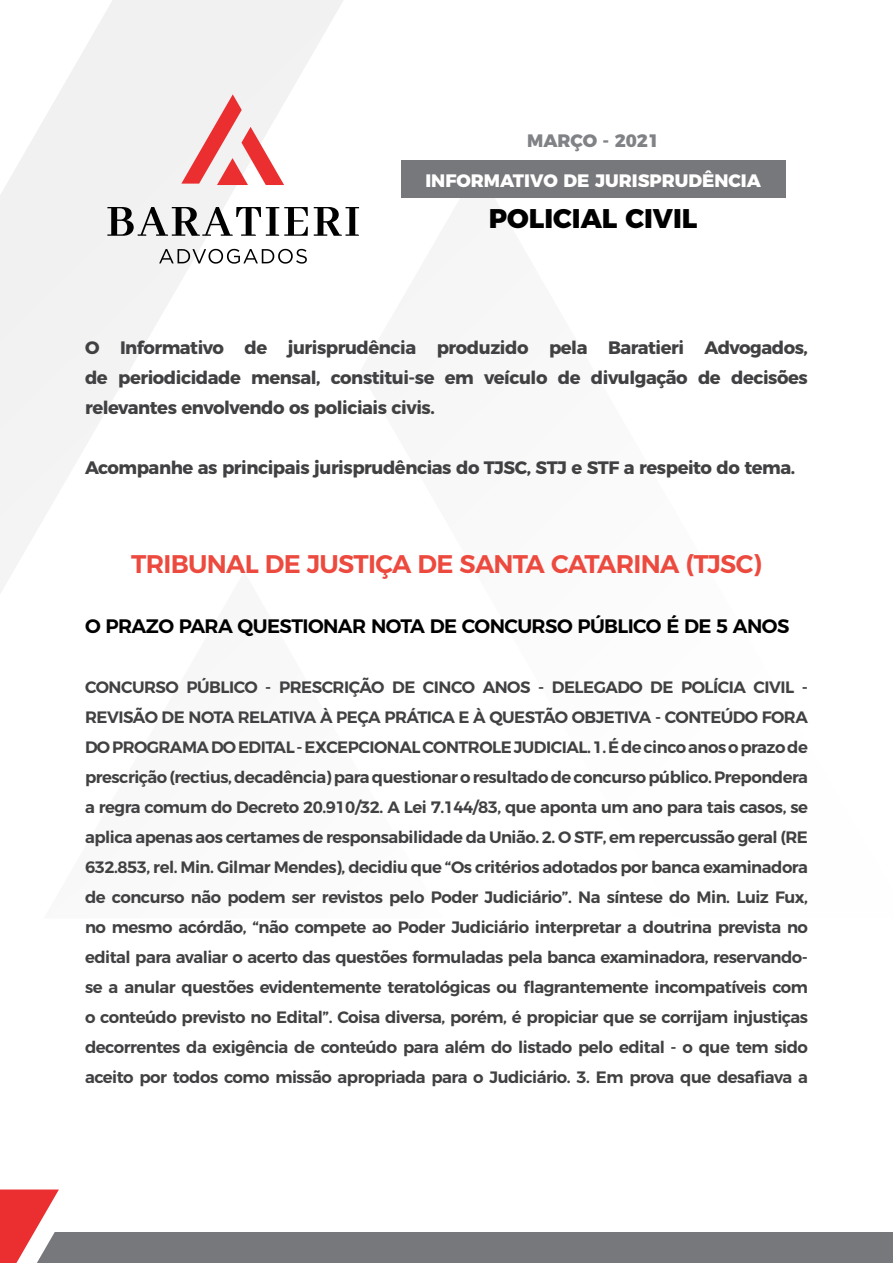
<style>
.page{position:relative;width:893px;height:1263px;background:#fff}
.page>*{position:absolute;margin:0;border:0;box-sizing:border-box;transform-origin:0 0}
.t1{font:800 27px "Montserrat";color:#000}
.t2{font:600 25.5px "Montserrat";letter-spacing:-.03em;color:#ed4a3f}
.t3{font:600 19.5px "Montserrat";letter-spacing:-.03em;color:#000}
.t4{font:700 18px/30px "Montserrat";letter-spacing:-.025em;color:#414042;text-align:justify}
.t5{font:800 18px "Montserrat";color:#fff}
.t6{font:800 18px "Montserrat";color:#808285}
.t7{font:600 16.5px/30px "Montserrat";letter-spacing:-.03em;color:#414042;text-align:justify}
</style>
<div class="page">
<svg style="left:0;top:0;width:360px;height:593px"></svg>
<div style="left:401px;top:160px;width:385px;height:38px;background:#77787b"></div>
<svg style="left:107px;top:207px;width:201px;height:29px"></svg>
<svg style="left:314px;top:207px;width:45px;height:29px"></svg>
<svg style="left:159px;top:249px;width:148px;height:15px"></svg>
<svg style="left:181px;top:94px;width:103px;height:91px"></svg>
<svg style="left:0;top:1189px;width:893px;height:74px"></svg>
<p class="t6" style="left:527px;top:126px;width:133px">MARÇO - 2021</p>
<p class="t5" style="left:425px;top:166px;width:337px">INFORMATIVO DE JURISPRUDÊNCIA</p>
<h1 class="t1" style="left:489px;top:196px;width:210px">POLICIAL CIVIL</h1>
<p class="t4" style="left:85px;top:331px;width:724px">O Informativo de jurisprudência produzido pela Baratieri Advogados, de periodicidade mensal, constitui-se em veículo de divulgação de decisões relevantes envolvendo os policiais civis.</p>
<p class="t4" style="left:85px;top:451px;width:712px">Acompanhe as principais jurisprudências do TJSC, STJ e STF a respeito do tema.</p>
<h2 class="t2" style="left:131px;top:543px;width:632px">TRIBUNAL DE JUSTIÇA DE SANTA CATARINA (TJSC)</h2>
<p class="t3" style="left:85px;top:610px;width:706px">O PRAZO PARA QUESTIONAR NOTA DE CONCURSO PÚBLICO É DE 5 ANOS</p>
<p class="t7" style="left:85px;top:671px;width:724px">CONCURSO PÚBLICO - PRESCRIÇÃO DE CINCO ANOS - DELEGADO DE POLÍCIA CIVIL - REVISÃO DE NOTA RELATIVA À PEÇA PRÁTICA E À QUESTÃO OBJETIVA - CONTEÚDO FORA DO PROGRAMA DO EDITAL - EXCEPCIONAL CONTROLE JUDICIAL. 1. É de cinco anos o prazo de prescrição (rectius, decadência) para questionar o resultado de concurso público. Prepondera a regra comum do Decreto 20.910/32. A Lei 7.144/83, que aponta um ano para tais casos, se aplica apenas aos certames de responsabilidade da União. 2. O STF, em repercussão geral (RE 632.853, rel. Min. Gilmar Mendes), decidiu que “Os critérios adotados por banca examinadora de concurso não podem ser revistos pelo Poder Judiciário”. Na síntese do Min. Luiz Fux, no mesmo acórdão, “não compete ao Poder Judiciário interpretar a doutrina prevista no edital para avaliar o acerto das questões formuladas pela banca examinadora, reservando&shy;se a anular questões evidentemente teratológicas ou flagrantemente incompatíveis com o conteúdo previsto no Edital”. Coisa diversa, porém, é propiciar que se corrijam injustiças decorrentes da exigência de conteúdo para além do listado pelo edital - o que tem sido aceito por todos como missão apropriada para o Judiciário. 3. Em prova que desafiava a</p>
</div>
